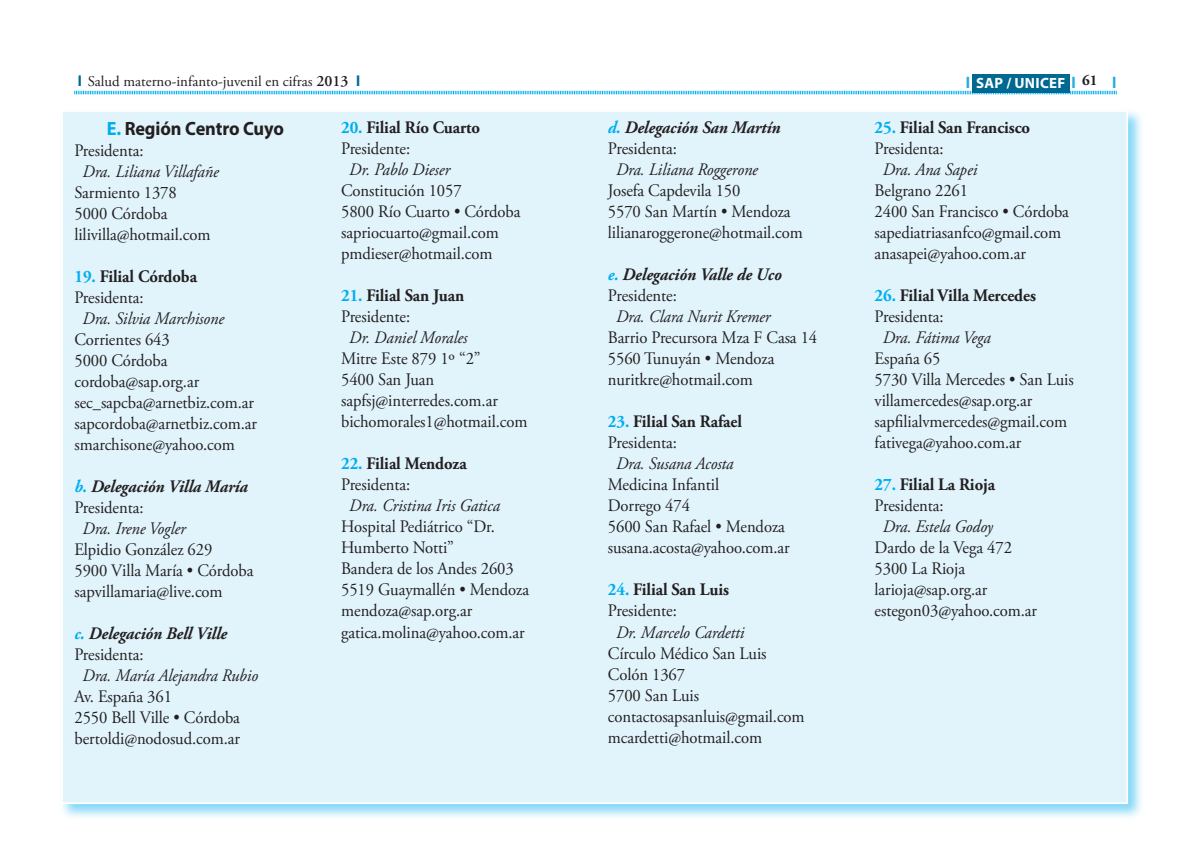
<style>
.page{position:relative;width:1191px;height:844px;background:#fff}
.page>*{position:absolute;margin:0;border:0;box-sizing:border-box;transform-origin:0 0}
.t1{font:700 19.25px "Myriad Pro";letter-spacing:-.005em;color:#231f20;scale:.95 1}
.t2{font:17.5px/21px "Adobe Garamond Pro";letter-spacing:-.005em;color:#231f20;scale:.95 1}
.t3{font:700 17.5px/21px "Adobe Garamond Pro";letter-spacing:-.005em;color:#231f20;scale:.95 1}
.t4{font:italic 17.5px "Adobe Garamond Pro";letter-spacing:-.005em;color:#231f20;scale:.95 1}
.t5{font:italic 700 17.5px/21px "Adobe Garamond Pro";letter-spacing:-.005em;color:#231f20;scale:.95 1}
.t6{font:14.88px "Adobe Garamond Pro";color:#231f20}
.t7{font:700 14.88px "Myriad Pro";letter-spacing:.02em;color:#fff}
.s1{font-family:"Myriad Pro";font-weight:700;color:#006991}
.s2{font-weight:600;font-size:15.75px}
.s3{font-size:15.75px;color:#27abe2}
.s4{color:#00aeef}
.s5{font-weight:400}
.s6{font-weight:400;font-style:normal}
</style>
<div class="page">
<svg style="left:74px;top:90px;width:1042px;height:5px;background:#99def8"></svg>
<div style="left:972px;top:74px;width:98px;height:19px;background:#006991"></div>
<div style="left:59px;top:107px;width:1085px;height:713px;background:#00aeef;opacity:.5"></div>
<div style="left:61px;top:110px;width:1067px;height:693px;background:#e1f4fc;border:2px solid #fff"></div>
<p class="t6" style="left:78px;top:72px;width:284px"><span class="s1">l</span> Salud materno-infanto-juvenil en cifras <span class="s2">2013</span> <span class="s1">l</span></p>
<p class="t7" style="left:965px;top:73px;width:152px"><span class="s3">l</span> sap / unicef <span class="s3">l</span> <sup>61</sup> <span class="s3">l</span></p>
<p class="t1" style="left:107px;top:116px;width:188px"><span class="s4">E.</span> Región Centro Cuyo</p>
<p class="t2" style="left:74px;top:140px;width:74px">Presidenta:</p>
<p class="t4" style="left:83px;top:161px;width:145px">Dra. Liliana Villafañe</p>
<p class="t2" style="left:74px;top:182px;width:145px">Sarmiento 1378<br>5000 Córdoba lilivilla@hotmail.com</p>
<p class="t3" style="left:74px;top:266px;width:131px"><span class="s4">19.</span> Filial Córdoba<br><span class="s5">Presidenta:</span></p>
<p class="t4" style="left:83px;top:308px;width:151px">Dra. Silvia Marchisone</p>
<p class="t2" style="left:74px;top:329px;width:194px">Corrientes 643<br>5000 Córdoba cordoba@sap.org.ar sec_sapcba@arnetbiz.com.ar sapcordoba@arnetbiz.com.ar smarchisone@yahoo.com</p>
<p class="t5" style="left:74px;top:476px;width:184px"><span class="s4">b.</span> Delegación Villa María<br><span class="s6">Presidenta:</span></p>
<p class="t4" style="left:83px;top:518px;width:110px">Dra. Irene Vogler</p>
<p class="t2" style="left:74px;top:539px;width:190px">Elpidio González 629<br>5900 Villa María • Córdoba sapvillamaria@live.com</p>
<p class="t5" style="left:74px;top:623px;width:162px"><span class="s4">c.</span> Delegación Bell Ville<br><span class="s6">Presidenta:</span></p>
<p class="t4" style="left:83px;top:665px;width:186px">Dra. María Alejandra Rubio</p>
<p class="t2" style="left:74px;top:686px;width:176px">Av. España 361<br>2550 Bell Ville • Córdoba bertoldi@nodosud.com.ar</p>
<p class="t3" style="left:341px;top:117px;width:148px"><span class="s4">20.</span> Filial Río Cuarto<br><span class="s5">Presidente:</span></p>
<p class="t4" style="left:349px;top:159px;width:108px">Dr. Pablo Dieser</p>
<p class="t2" style="left:341px;top:181px;width:190px">Constitución 1057<br>5800 Río Cuarto • Córdoba sapriocuarto@gmail.com pmdieser@hotmail.com</p>
<p class="t3" style="left:341px;top:285px;width:131px"><span class="s4">21.</span> Filial San Juan<br><span class="s5">Presidente:</span></p>
<p class="t4" style="left:349px;top:327px;width:126px">Dr. Daniel Morales</p>
<p class="t2" style="left:341px;top:349px;width:198px">Mitre Este 879 1º “2”<br>5400 San Juan sapfsj@interredes.com.ar bichomorales1@hotmail.com</p>
<p class="t3" style="left:341px;top:453px;width:134px"><span class="s4">22.</span> Filial Mendoza<br><span class="s5">Presidenta:</span></p>
<p class="t4" style="left:349px;top:495px;width:160px">Dra. Cristina Iris Gatica</p>
<p class="t2" style="left:341px;top:517px;width:199px">Hospital Pediátrico “Dr.<br>Humberto Notti”<br>Bandera de los Andes 2603<br>5519 Guaymallén • Mendoza mendoza@sap.org.ar gatica.molina@yahoo.com.ar</p>
<p class="t5" style="left:608px;top:117px;width:183px"><span class="s4">d.</span> Delegación San Martín<br><span class="s6">Presidenta:</span></p>
<p class="t4" style="left:616px;top:159px;width:151px">Dra. Liliana Roggerone</p>
<p class="t2" style="left:608px;top:181px;width:207px">Josefa Capdevila 150<br>5570 San Martín • Mendoza lilianaroggerone@hotmail.com</p>
<p class="t5" style="left:608px;top:264px;width:185px"><span class="s4">e.</span> Delegación Valle de Uco<br><span class="s6">Presidente:</span></p>
<p class="t4" style="left:616px;top:306px;width:164px">Dra. Clara Nurit Kremer</p>
<p class="t2" style="left:608px;top:328px;width:222px">Barrio Precursora Mza F Casa 14<br>5560 Tunuyán • Mendoza nuritkre@hotmail.com</p>
<p class="t3" style="left:608px;top:411px;width:143px"><span class="s4">23.</span> Filial San Rafael<br><span class="s5">Presidenta:</span></p>
<p class="t4" style="left:616px;top:453px;width:125px">Dra. Susana Acosta</p>
<p class="t2" style="left:608px;top:475px;width:193px">Medicina Infantil<br>Dorrego 474<br>5600 San Rafael • Mendoza susana.acosta@yahoo.com.ar</p>
<p class="t3" style="left:608px;top:579px;width:129px"><span class="s4">24.</span> Filial San Luis<br><span class="s5">Presidente:</span></p>
<p class="t4" style="left:616px;top:621px;width:137px">Dr. Marcelo Cardetti</p>
<p class="t2" style="left:608px;top:643px;width:209px">Círculo Médico San Luis<br>Colón 1367<br>5700 San Luis contactosapsanluis@gmail.com mcardetti@hotmail.com</p>
<p class="t3" style="left:874px;top:117px;width:165px"><span class="s4">25.</span> Filial San Francisco<br><span class="s5">Presidenta:</span></p>
<p class="t4" style="left:882px;top:159px;width:101px">Dra. Ana Sapei</p>
<p class="t2" style="left:874px;top:181px;width:206px">Belgrano 2261<br>2400 San Francisco • Córdoba sapediatriasanfco@gmail.com anasapei@yahoo.com.ar</p>
<p class="t3" style="left:874px;top:285px;width:171px"><span class="s4">26.</span> Filial Villa Mercedes<br><span class="s5">Presidenta:</span></p>
<p class="t4" style="left:882px;top:327px;width:115px">Dra. Fátima Vega</p>
<p class="t2" style="left:874px;top:349px;width:211px">España 65<br>5730 Villa Mercedes • San Luis villamercedes@sap.org.ar sapfilialvmercedes@gmail.com fativega@yahoo.com.ar</p>
<p class="t3" style="left:874px;top:474px;width:128px"><span class="s4">27.</span> Filial La Rioja<br><span class="s5">Presidenta:</span></p>
<p class="t4" style="left:882px;top:516px;width:117px">Dra. Estela Godoy</p>
<p class="t2" style="left:874px;top:538px;width:172px">Dardo de la Vega 472<br>5300 La Rioja larioja@sap.org.ar estegon03@yahoo.com.ar</p>
</div>
